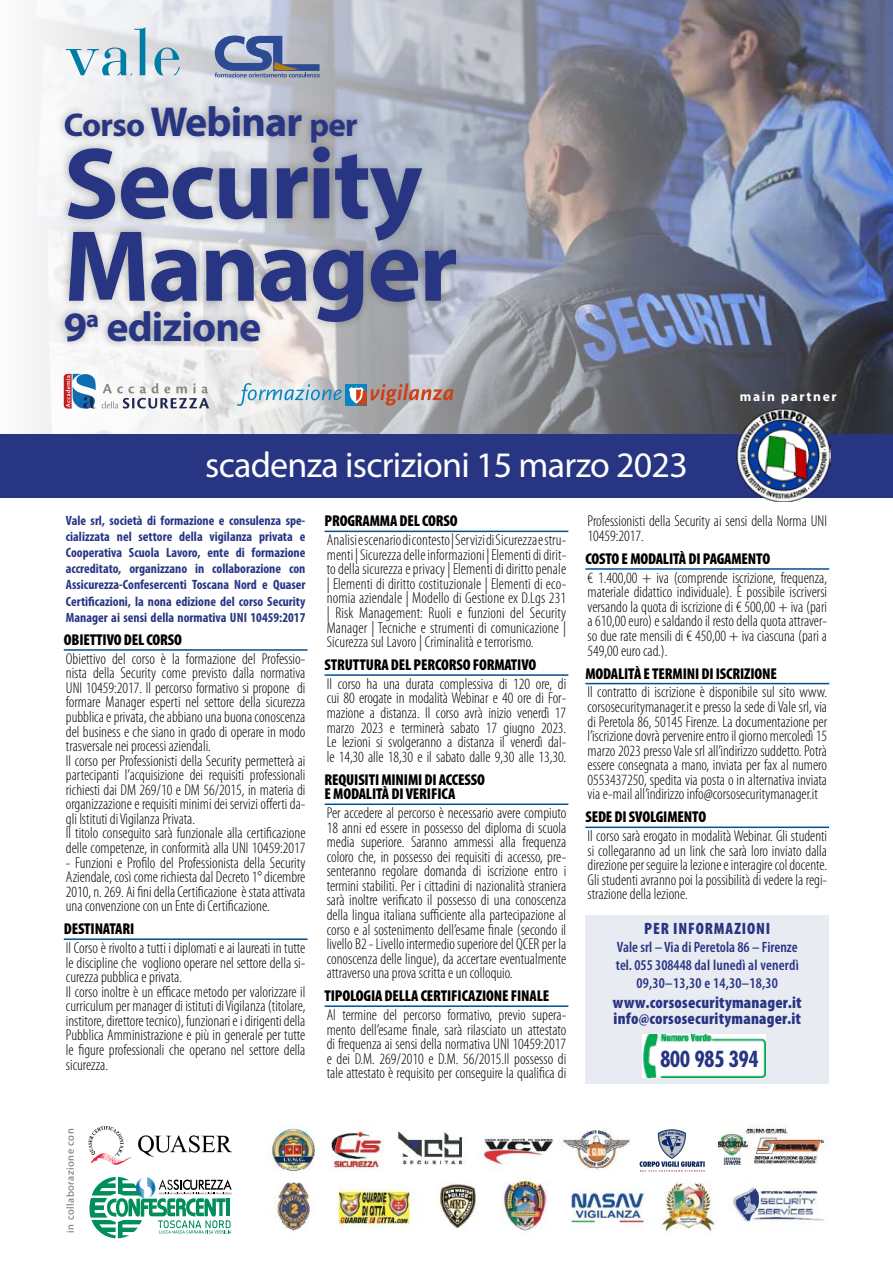
<style>
.page{position:relative;width:893px;height:1263px;background:#fff}
.page>*{position:absolute;margin:0;border:0;box-sizing:border-box;transform-origin:0 0}
.t1{font:700 102px/82.5px "Myriad Pro";letter-spacing:-.02em;color:#283583}
.t2{font:700 42px "Myriad Pro";letter-spacing:-.02em;color:#283583}
.t3{font:36px "Myriad Pro";letter-spacing:-.02em;color:#fff}
.t4{font:700 33px "Myriad Pro";letter-spacing:-.02em;color:#283583}
.t5{font:700 condensed 21.45px "Futura Std";letter-spacing:-.03em;color:#283583}
.t6{font:900 condensed 16.5px/16.2px "Myriad Pro";letter-spacing:.015em;color:#283583}
.t7{font:900 condensed 16.5px "Myriad Pro";letter-spacing:.05em;color:#283583}
.t8{font:300 condensed 15.75px/14.5px "Myriad Pro";color:#000;text-align:justify}
.t9{font:900 condensed 15.75px/14.5px "Myriad Pro";letter-spacing:-.01em;color:#000}
.t10{font:600 condensed 15px/18px "Myriad Pro";color:#283583;text-align:center}
.t11{font:700 condensed 13.5px/16.2px "Myriad Pro";color:#283583;text-align:justify}
.t12{font:700 13.5px "Myriad Pro";letter-spacing:.12em;color:#fff}
.t13{font:10.5px "Myriad Pro";letter-spacing:.05em;color:#706f6f}
.s1{font-size:42px}
</style>
<div class="page">
<img style="left:32px;top:0;width:861px;height:434px">
<hr style="left:64px;top:649px;width:244px;height:2px;background:#005092">
<hr style="left:64px;top:938px;width:244px;height:2px;background:#005092">
<hr style="left:325px;top:531px;width:243px;height:1px;background:#005092">
<hr style="left:325px;top:674px;width:243px;height:2px;background:#005092">
<hr style="left:325px;top:803px;width:243px;height:2px;background:#005092">
<hr style="left:325px;top:1005px;width:243px;height:2px;background:#005092">
<hr style="left:585px;top:568px;width:244px;height:2px;background:#005092">
<hr style="left:585px;top:683px;width:244px;height:1px;background:#005092">
<hr style="left:585px;top:826px;width:244px;height:2px;background:#005092">
<div style="left:585px;top:915px;width:244px;height:169px;background:#e9ebf2"></div>
<div style="left:56px;top:97px;width:409px;height:253px;background:#000;opacity:.3"></div>
<svg style="left:102px;top:383px;width:107px;height:26px"></svg>
<svg style="left:64px;top:374px;width:32px;height:35px"></svg>
<div style="left:346px;top:384px;width:21px;height:21px;background:#0886c3"></div>
<svg style="left:237px;top:383px;width:105px;height:23px;background:#b7ced9"></svg>
<svg style="left:349px;top:383px;width:105px;height:23px;background:#b1928d"></svg>
<svg style="left:66px;top:27px;width:114px;height:48px"></svg>
<svg style="left:215px;top:35px;width:105px;height:42px;background:#8390b0"></svg>
<div style="left:0;top:434px;width:893px;height:63px;background:#283583"></div>
<img style="left:643px;top:1034px;width:122px;height:43px">
<img style="left:736px;top:408px;width:94px;height:93px">
<svg style="left:89px;top:1185px;width:143px;height:53px"></svg>
<img style="left:88px;top:1126px;width:145px;height:59px">
<img style="left:269px;top:1124px;width:558px;height:107px">
<img style="left:639px;top:1124px;width:67px;height:63px">
<h3 class="t4" style="left:64px;top:103px;width:296px">Corso <span class="s1">Webinar</span> per</h3>
<h1 class="t1" style="left:64px;top:139px;width:396px">Security<br>Manager</h1>
<h2 class="t2" style="left:64px;top:300px;width:199px">9<sup>a</sup> edizione</h2>
<h3 class="t3" style="left:205px;top:443px;width:484px">scadenza iscrizioni 15 marzo 2023</h3>
<p class="t12" style="left:740px;top:388px;width:98px">main partner</p>
<p class="t11" style="left:66px;top:512px;width:241px">Vale srl, società di formazione e consulenza spe&shy;cializzata nel settore della vigilanza privata e Cooperativa Scuola Lavoro, ente di formazione accreditato, organizzano in collaborazione con Assicurezza-Confesercenti Toscana Nord e Quaser Certificazioni, la nona edizione del corso Security Manager ai sensi della normativa UNI 10459:2017</p>
<p class="t9" style="left:64px;top:632px;width:120px">OBIETTIVO DEL CORSO</p>
<p class="t8" style="left:66px;top:651px;width:241px;text-align:left">Obiettivo del corso è la formazione del Professio&shy;nista della Security come previsto dalla normativa UNI 10459:2017. Il percorso formativo si propone di formare Manager esperti nel settore della sicurezza pubblica e privata, che abbiano una buona conoscenza del business e che siano in grado di operare in modo trasversale nei processi aziendali.<br>Il corso per Professionisti della Security permetterà ai partecipanti l’acquisizione dei requisiti professionali richiesti dai DM 269/10 e DM 56/2015, in materia di organizzazione e requisiti minimi dei servizi offerti da&shy;gli Istituti di Vigilanza Privata.<br>Il titolo conseguito sarà funzionale alla certificazione delle competenze, in conformità alla UNI 10459:2017</p>
<p class="t8" style="left:66px;top:855px;width:241px">- Funzioni e Profilo del Professionista della Security Aziendale, così come richiesta dal Decreto 1° dicembre 2010, n. 269. Ai fini della Certificazione è stata attivata una convenzione con un Ente di Certificazione.</p>
<p class="t9" style="left:64px;top:921px;width:72px">DESTINATARI</p>
<p class="t8" style="left:66px;top:940px;width:241px;text-align:left">Il Corso è rivolto a tutti i diplomati e ai laureati in tutte le discipline che vogliono operare nel settore della si&shy;curezza pubblica e privata.<br>Il corso inoltre è un efficace metodo per valorizzare il curriculum per manager di istituti di Vigilanza (titolare, institore, direttore tecnico), funzionari e i dirigenti della Pubblica Amministrazione e più in generale per tutte le figure professionali che operano nel settore della sicurezza.</p>
<p class="t13" style="left:64px;top:1232px;width:105px;rotate:-90deg">in collaborazione con</p>
<p class="t9" style="left:325px;top:513px;width:135px">PROGRAMMA DEL CORSO</p>
<p class="t8" style="left:327px;top:533px;width:241px">Analisi e scenario di contesto | Servizi di Sicurezza e stru&shy;menti | Sicurezza delle informazioni | Elementi di dirit&shy;to della sicurezza e privacy | Elementi di diritto penale | Elementi di diritto costituzionale | Elementi di eco&shy;nomia aziendale | Modello di Gestione ex D.Lgs 231 | Risk Management: Ruoli e funzioni del Security Manager | Tecniche e strumenti di comunicazione | Sicurezza sul Lavoro | Criminalità e terrorismo.</p>
<p class="t9" style="left:325px;top:657px;width:213px">STRUTTURA DEL PERCORSO FORMATIVO</p>
<p class="t8" style="left:327px;top:676px;width:241px">Il corso ha una durata complessiva di 120 ore, di cui 80 erogate in modalità Webinar e 40 ore di For&shy;mazione a distanza. Il corso avrà inizio venerdì 17 marzo 2023 e terminerà sabato 17 giugno 2023.<br>Le lezioni si svolgeranno a distanza il venerdì dal&shy;le 14,30 alle 18,30 e il sabato dalle 9,30 alle 13,30.</p>
<p class="t9" style="left:325px;top:772px;width:162px">REQUISITI MINIMI DI ACCESSO<br>E MODALITÀ DI VERIFICA</p>
<p class="t8" style="left:327px;top:805px;width:241px">Per accedere al percorso è necessario avere compiuto 18 anni ed essere in possesso del diploma di scuola media superiore. Saranno ammessi alla frequenza coloro che, in possesso dei requisiti di accesso, pre&shy;senteranno regolare domanda di iscrizione entro i termini stabiliti. Per i cittadini di nazionalità straniera sarà inoltre verificato il possesso di una conoscenza della lingua italiana sufficiente alla partecipazione al corso e al sostenimento dell’esame finale (secondo il livello B2 - Livello intermedio superiore del QCER per la conoscenza delle lingue), da accertare eventualmente attraverso una prova scritta e un colloquio.</p>
<p class="t9" style="left:325px;top:988px;width:226px">TIPOLOGIA DELLA CERTIFICAZIONE FINALE</p>
<p class="t8" style="left:327px;top:1007px;width:241px">Al termine del percorso formativo, previo supera&shy;mento dell’esame finale, sarà rilasciato un attestato di frequenza ai sensi della normativa UNI 10459:2017 e dei D.M. 269/2010 e D.M. 56/2015.Il possesso di tale attestato è requisito per conseguire la qualifica di</p>
<p class="t8" style="left:587px;top:514px;width:241px">Professionisti della Security ai sensi della Norma UNI<br>10459:2017.</p>
<p class="t9" style="left:585px;top:551px;width:186px">COSTO E MODALITÀ DI PAGAMENTO</p>
<p class="t8" style="left:587px;top:570px;width:241px">€ 1.400,00 + iva (comprende iscrizione, frequenza, materiale didattico individuale). È possibile iscriversi versando la quota di iscrizione di € 500,00 + iva (pari a 610,00 euro) e saldando il resto della quota attraver&shy;so due rate mensili di € 450,00 + iva ciascuna (pari a 549,00 euro cad.).</p>
<p class="t9" style="left:585px;top:666px;width:193px">MODALITÀ E TERMINI DI ISCRIZIONE</p>
<p class="t8" style="left:587px;top:685px;width:241px">Il contratto di iscrizione è disponibile sul sito www. corsosecuritymanager.it e presso la sede di Vale srl, via di Peretola 86, 50145 Firenze. La documentazione per l’iscrizione dovrà pervenire entro il giorno mercoledì 15 marzo 2023 presso Vale srl all’indirizzo suddetto. Potrà essere consegnata a mano, inviata per fax al numero 0553437250, spedita via posta o in alternativa inviata via e-mail all’indirizzo info@corsosecuritymanager.it</p>
<p class="t9" style="left:585px;top:809px;width:122px">SEDE DI SVOLGIMENTO</p>
<p class="t8" style="left:587px;top:829px;width:241px">Il corso sarà erogato in modalità Webinar. Gli studenti si collegaranno ad un link che sarà loro inviato dalla direzione per seguire la lezione e interagire col docente.<br>Gli studenti avranno poi la possibilità di vedere la regi&shy;strazione della lezione.</p>
<p class="t7" style="left:644px;top:918px;width:127px">PER INFORMAZIONI</p>
<p class="t10" style="left:616px;top:938px;width:184px">Vale srl – Via di Peretola 86 – Firenze tel. 055 308448 dal lunedì al venerdì<br>09,30–13,30 e 14,30–18,30</p>
<p class="t6" style="left:613px;top:994px;width:191px">www.corsosecuritymanager.it info@corsosecuritymanager.it</p>
<h3 class="t5" style="left:660px;top:1045px;width:100px">800 985 394</h3>
</div>
